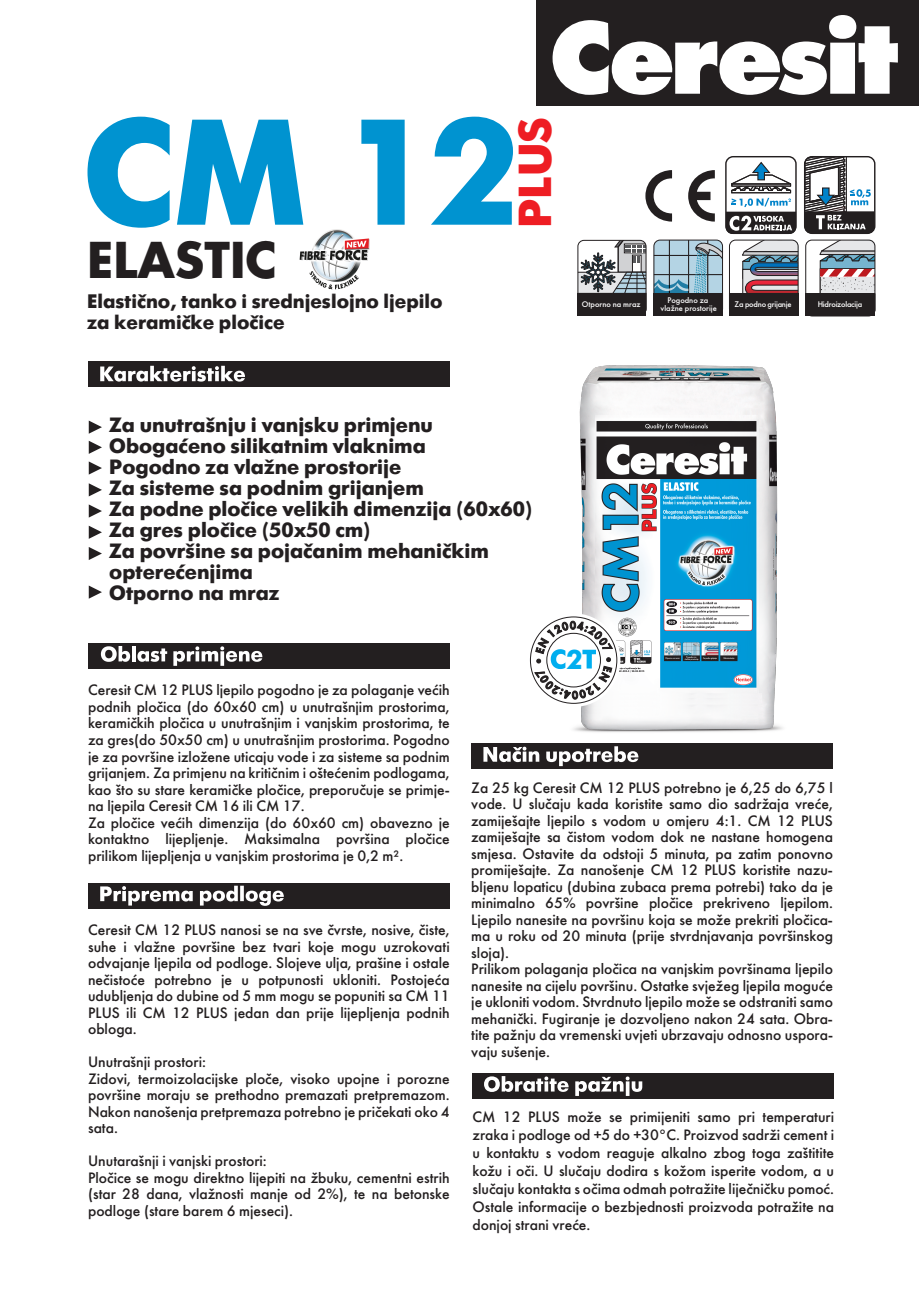
<style>
.page{position:relative;width:919px;height:1289px;background:#fff}
.page>*{position:absolute;margin:0;border:0;box-sizing:border-box;transform-origin:0 0}
.t1{font:700 150px "Futuris TT";color:#0093d0}
.t2{font:700 48px "Futura Std";color:#231f20}
.t3{font:700 45.9px "Futuris TT";color:#ee1d23}
.t4{font:700 27px "Futura Futuris";color:#00aeef}
.t5{font:700 20.55px/21px "Futuris TT";color:#231f20}
.t6{font:700 19.5px/21px "Futura Futuris";color:#231f20}
.t7{font:15px/16.5px "Futura Futuris";color:#231f20}
.t8{font:8.1px/8.1px "Futuris TT";color:#fff;text-align:center}
.t9{font:8.1px "Futuris TT";letter-spacing:-.025em;color:#fff}
</style>
<div class="page">
<div style="left:536px;top:0;width:382px;height:105px;background:#231f20"></div>
<svg style="left:552px;top:15px;width:345px;height:80px"></svg>
<img style="left:573px;top:365px;width:210px;height:367px">
<svg style="left:527px;top:613px;width:93px;height:94px"></svg>
<div style="left:88px;top:361px;width:361px;height:25px;background:#231f20"></div>
<svg style="left:100px;top:366px;width:145px;height:15px"></svg>
<div style="left:471px;top:743px;width:361px;height:26px;background:#231f20"></div>
<svg style="left:483px;top:746px;width:155px;height:20px"></svg>
<div style="left:88px;top:882px;width:361px;height:26px;background:#231f20"></div>
<svg style="left:100px;top:885px;width:184px;height:20px"></svg>
<div style="left:88px;top:643px;width:361px;height:25px;background:#231f20"></div>
<svg style="left:101px;top:646px;width:29px;height:16px"></svg>
<hr style="left:132px;top:646px;width:4px;height:15px;background:#fff">
<svg style="left:137px;top:648px;width:30px;height:13px"></svg>
<svg style="left:173px;top:646px;width:89px;height:20px"></svg>
<div style="left:472px;top:1073px;width:362px;height:25px;background:#231f20"></div>
<svg style="left:484px;top:1076px;width:158px;height:19px"></svg>
<svg style="left:89px;top:461px;width:13px;height:13px"></svg>
<svg style="left:89px;top:504px;width:13px;height:13px"></svg>
<svg style="left:89px;top:483px;width:13px;height:13px"></svg>
<svg style="left:89px;top:526px;width:13px;height:13px"></svg>
<svg style="left:89px;top:547px;width:13px;height:13px"></svg>
<svg style="left:89px;top:585px;width:13px;height:13px"></svg>
<svg style="left:89px;top:441px;width:13px;height:13px"></svg>
<svg style="left:89px;top:420px;width:13px;height:13px"></svg>
<svg style="left:645px;top:170px;width:69px;height:51px"></svg>
<img style="left:299px;top:229px;width:71px;height:61px">
<div style="left:725px;top:156px;width:71px;height:78px;border:1px solid #231f20;border-radius:7px"></div>
<svg style="left:725px;top:161px;width:71px;height:73px"></svg>
<svg style="left:804px;top:156px;width:72px;height:77px"></svg>
<svg style="left:653px;top:240px;width:70px;height:76px;background:#90b1c0"></svg>
<svg style="left:729px;top:240px;width:69px;height:53px"></svg>
<svg style="left:579px;top:240px;width:67px;height:53px"></svg>
<div style="left:577px;top:240px;width:69px;height:75px;border:1px solid #231f20;border-radius:6px"></div>
<svg style="left:805px;top:240px;width:70px;height:53px"></svg>
<div style="left:577px;top:293px;width:69px;height:23px;background:#231f20"></div>
<div style="left:653px;top:293px;width:69px;height:23px;background:#231f20"></div>
<div style="left:729px;top:293px;width:69px;height:23px;background:#231f20"></div>
<div style="left:805px;top:293px;width:70px;height:23px;background:#231f20"></div>
<svg style="left:534px;top:621px;width:79px;height:78px"></svg>
<h1 class="t1" style="left:83px;top:84px;width:438px">CM 12</h1>
<h3 class="t3" style="left:508px;top:228px;width:112px;rotate:-90deg">PLUS</h3>
<h2 class="t2" style="left:87px;top:228px;width:192px">ELASTIC</h2>
<h3 class="t6" style="left:87px;top:291px;width:357px">Elastično, tanko i srednjeslojno ljepilo za keramičke pločice</h3>
<p class="t8" style="left:582px;top:300px;width:60px">Otporno na mraz</p>
<p class="t8" style="left:660px;top:296px;width:58px">Pogodno za vlažne prostorije</p>
<p class="t9" style="left:734px;top:299px;width:58px">Za podno grijanje</p>
<p class="t9" style="left:817px;top:299px;width:46px">Hidroizolacija</p>
<p class="t5" style="left:109px;top:415px;width:424px">Za unutrašnju i vanjsku primjenu<br>Obogaćeno silikatnim vlaknima<br>Pogodno za vlažne prostorije<br>Za sisteme sa podnim grijanjem<br>Za podne pločice velikih dimenzija (60x60)<br>Za gres pločice (50x50 cm)<br>Za površine sa pojačanim mehaničkim opterećenjima<br>Otporno na mraz</p>
<h3 class="t4" style="left:566px;top:643px;width:18px">2</h3>
<p class="t7" style="left:88px;top:682px;width:363px">Ceresit CM 12 PLUS ljepilo pogodno je za polaganje većih podnih pločica (do 60x60 cm) u unutrašnjim prostorima, keramičkih pločica u unutrašnjim i vanjskim prostorima, te za gres(do 50x50 cm) u unutrašnjim prostorima. Pogodno je za površine izložene uticaju vode i za sisteme sa podnim grijanjem. Za primjenu na kritičnim i oštećenim podlogama, kao što su stare keramičke pločice, preporučuje se primje&shy;na ljepila Ceresit CM 16 ili CM 17.<br>Za pločice većih dimenzija (do 60x60 cm) obavezno je kontaktno lijepljenje. Maksimalna površina pločice prilikom lijepljenja u vanjskim prostorima je 0,2 m².</p>
<p class="t7" style="left:88px;top:922px;width:363px;text-align:justify">Ceresit CM 12 PLUS nanosi se na sve čvrste, nosive, čiste, suhe i vlažne površine bez tvari koje mogu uzrokovati odvajanje ljepila od podloge. Slojeve ulja, prašine i ostale nečistoće potrebno je u potpunosti ukloniti. Postojeća udubljenja do dubine od 5 mm mogu se popuniti sa CM 11<br>PLUS ili CM 12 PLUS jedan dan prije lijepljenja podnih obloga.</p>
<p class="t7" style="left:88px;top:1054px;width:363px">Unutrašnji prostori:<br>Zidovi, termoizolacijske ploče, visoko upojne i porozne površine moraju se prethodno premazati pretpremazom.<br>Nakon nanošenja pretpremaza potrebno je pričekati oko 4 sata.</p>
<p class="t7" style="left:88px;top:1153px;width:363px">Unutarašnji i vanjski prostori:<br>Pločice se mogu direktno lijepiti na žbuku, cementni estrih (star 28 dana, vlažnosti manje od 2%), te na betonske podloge (stare barem 6 mjeseci).</p>
<p class="t7" style="left:471px;top:779px;width:363px">Za 25 kg Ceresit CM 12 PLUS potrebno je 6,25 do 6,75 l vode. U slučaju kada koristite samo dio sadržaja vreće, zamiješajte ljepilo s vodom u omjeru 4:1. CM 12 PLUS zamiješajte sa čistom vodom dok ne nastane homogena smjesa. Ostavite da odstoji 5 minuta, pa zatim ponovno promiješajte. Za nanošenje CM 12 PLUS koristite nazu&shy;bljenu lopaticu (dubina zubaca prema potrebi) tako da je minimalno 65% površine pločice prekriveno ljepilom.<br>Ljepilo nanesite na površinu koja se može prekriti pločica&shy;ma u roku od 20 minuta (prije stvrdnjavanja površinskog sloja).<br>Prilikom polaganja pločica na vanjskim površinama ljepilo nanesite na cijelu površinu. Ostatke svježeg ljepila moguće je ukloniti vodom. Stvrdnuto ljepilo može se odstraniti samo mehanički. Fugiranje je dozvoljeno nakon 24 sata. Obra&shy;tite pažnju da vremenski uvjeti ubrzavaju odnosno uspora&shy;vaju sušenje.</p>
<p class="t7" style="left:472px;top:1108px;width:363px;line-height:18px;text-align:justify">CM 12 PLUS može se primijeniti samo pri temperaturi zraka i podloge od +5 do +30°C. Proizvod sadrži cement i u kontaktu s vodom reaguje alkalno zbog toga zaštitite kožu i oči. U slučaju dodira s kožom isperite vodom, a u slučaju kontakta s očima odmah potražite liječničku pomoć.<br>Ostale informacije o bezbjednosti proizvoda potražite na donjoj strani vreće.</p>
</div>
